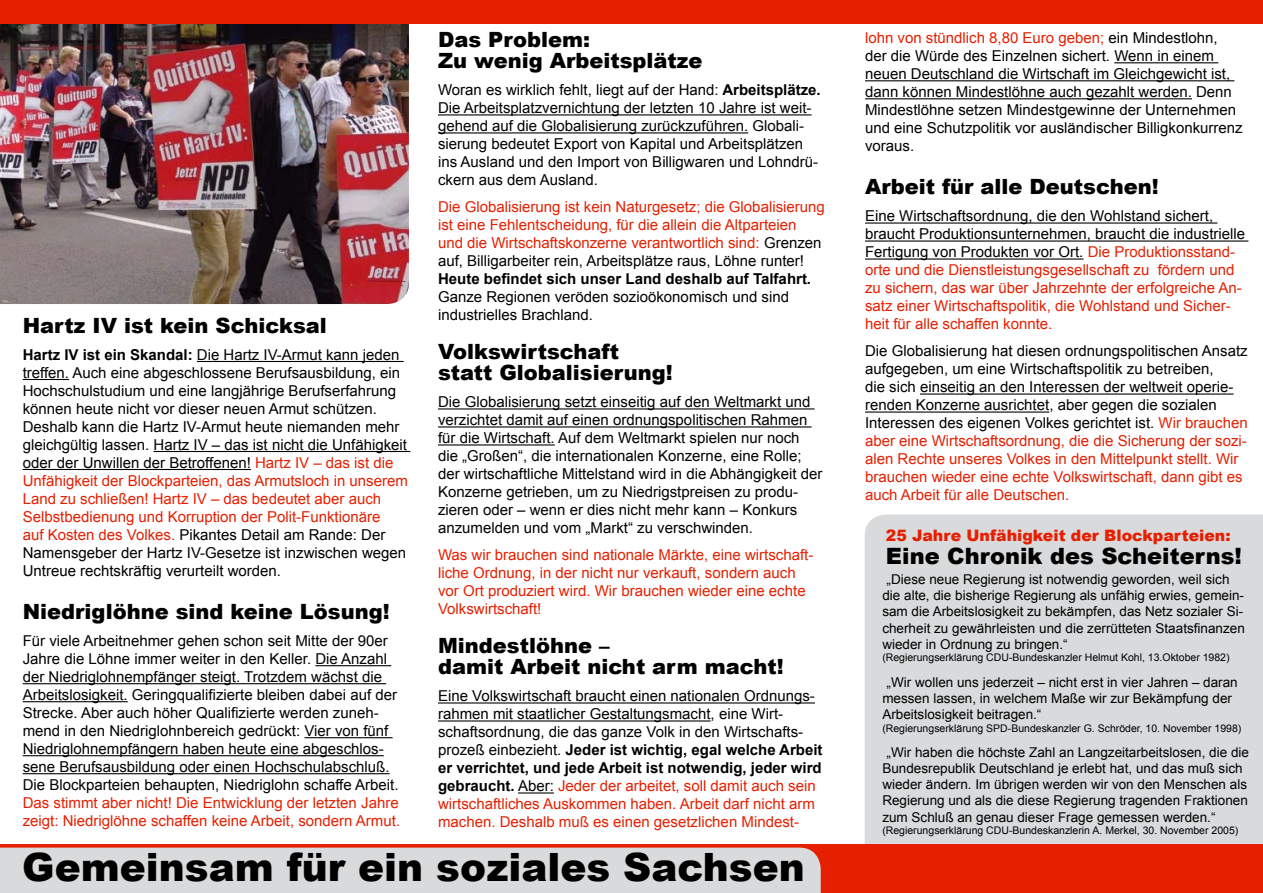
<style>
.page{position:relative;width:1263px;height:893px;background:#fff}
.page>*{position:absolute;margin:0;border:0;box-sizing:border-box;transform-origin:0 0}
.t1{font:900 39px "Arial";color:#000}
.t2{font:900 22.5px "Arial";color:#000}
.t3{font:900 21px/21px "Arial";color:#000}
.t4{font:900 15.75px "Arial";color:#e71f01}
.t5{font:15px/18px "Arial";color:#000}
.t6{font:15px/18px "Arial";color:#e71f01}
.t7{font:700 15px "Arial";color:#000}
.t8{font:13.5px/16.2px "Arial";color:#000}
.t9{font:10.5px "Arial";color:#000}
.s1{font-weight:700}
.s2{color:#e71f01}
.s3{color:#000}
</style>
<div class="page">
<div style="left:865px;top:514px;width:398px;height:330px;background:#d8dadc"></div>
<div style="left:0;top:844px;width:1263px;height:49px;background:#e71f01"></div>
<div style="left:0;top:848px;width:821px;height:45px;background:#d8dadc"></div>
<img style="left:0;top:24px;width:409px;height:280px">
<div style="left:0;top:0;width:1263px;height:24px;background:#e71f01"></div>
<hr style="left:197px;top:361px;width:207px;height:1px;background:#000">
<hr style="left:23px;top:379px;width:46px;height:1px;background:#000">
<hr style="left:154px;top:451px;width:256px;height:1px;background:#000">
<hr style="left:23px;top:469px;width:228px;height:1px;background:#000">
<hr style="left:315px;top:665px;width:76px;height:1px;background:#000">
<hr style="left:23px;top:683px;width:363px;height:1px;background:#000">
<hr style="left:23px;top:701px;width:105px;height:1px;background:#000">
<hr style="left:305px;top:737px;width:88px;height:1px;background:#000">
<hr style="left:23px;top:755px;width:361px;height:1px;background:#000">
<hr style="left:23px;top:773px;width:367px;height:1px;background:#000">
<hr style="left:438px;top:114px;width:373px;height:1px;background:#000">
<hr style="left:438px;top:132px;width:310px;height:1px;background:#000">
<hr style="left:438px;top:408px;width:377px;height:1px;background:#000">
<hr style="left:438px;top:426px;width:374px;height:1px;background:#000">
<hr style="left:438px;top:444px;width:117px;height:1px;background:#000">
<hr style="left:438px;top:702px;width:377px;height:1px;background:#000">
<hr style="left:438px;top:720px;width:273px;height:1px;background:#000">
<hr style="left:518px;top:792px;width:36px;height:1px;background:#000">
<hr style="left:1114px;top:62px;width:104px;height:1px;background:#000">
<hr style="left:865px;top:80px;width:369px;height:1px;background:#000">
<hr style="left:865px;top:98px;width:327px;height:1px;background:#000">
<hr style="left:865px;top:222px;width:352px;height:2px;background:#000">
<hr style="left:865px;top:240px;width:383px;height:2px;background:#000">
<hr style="left:865px;top:258px;width:218px;height:2px;background:#000">
<hr style="left:920px;top:393px;width:313px;height:2px;background:#000">
<hr style="left:865px;top:411px;width:184px;height:2px;background:#000">
<h3 class="t3" style="left:23px;top:315px;width:306px">Hartz IV ist kein Schicksal</h3>
<p class="t5" style="left:23px;top:346px;width:387px"><span class="s1">Hartz IV ist ein Skandal:</span> Die Hartz IV-Armut kann jeden treffen. Auch eine abgeschlossene Berufsausbildung, ein Hochschulstudium und eine langjährige Berufserfahrung können heute nicht vor dieser neuen Armut schützen.<br>Deshalb kann die Hartz IV-Armut heute niemanden mehr gleichgültig lassen. Hartz IV – das ist nicht die Unfähigkeit oder der Unwillen der Betroffenen! <span class="s2">Hartz IV – das ist die Unfähigkeit der Blockparteien, das Armutsloch in unserem Land zu schließen! Hartz IV – das bedeutet aber auch Selbstbedienung und Korruption der Polit-Funktionäre<br>auf Kosten des Volkes.</span> Pikantes Detail am Rande: Der Namensgeber der Hartz IV-Gesetze ist inzwischen wegen Untreue rechtskräftig verurteilt worden.</p>
<h3 class="t3" style="left:23px;top:601px;width:369px">Niedriglöhne sind keine Lösung!</h3>
<p class="t5" style="left:23px;top:632px;width:377px">Für viele Arbeitnehmer gehen schon seit Mitte der 90er Jahre die Löhne immer weiter in den Keller. Die Anzahl der Niedriglohnempfänger steigt. Trotzdem wächst die Arbeitslosigkeit. Geringqualifizierte bleiben dabei auf der Strecke. Aber auch höher Qualifizierte werden zuneh&shy;mend in den Niedriglohnbereich gedrückt: Vier von fünf Niedriglohnempfängern haben heute eine abgeschlos&shy;sene Berufsausbildung oder einen Hochschulabschluß.<br>Die Blockparteien behaupten, Niedriglohn schaffe Arbeit.</p>
<p class="t6" style="left:23px;top:794px;width:379px">Das stimmt aber nicht! Die Entwicklung der letzten Jahre zeigt: Niedriglöhne schaffen keine Arbeit, sondern Armut.</p>
<h3 class="t3" style="left:438px;top:30px;width:266px">Das Problem:<br>Zu wenig Arbeitsplätze</h3>
<p class="t5" style="left:438px;top:81px;width:384px">Woran es wirklich fehlt, liegt auf der Hand: <span class="s1">Arbeitsplätze.<br></span>Die Arbeitsplatzvernichtung der letzten 10 Jahre ist weit&shy;gehend auf die Globalisierung zurückzuführen. Globali&shy;sierung bedeutet Export von Kapital und Arbeitsplätzen ins Ausland und den Import von Billigwaren und Lohndrü&shy;ckern aus dem Ausland.</p>
<p class="t6" style="left:438px;top:198px;width:388px">Die Globalisierung ist kein Naturgesetz; die Globalisierung ist eine Fehlentscheidung, für die allein die Altparteien und die Wirtschaftskonzerne verantwortlich sind: <span class="s3">Grenzen auf, Billigarbeiter rein, Arbeitsplätze raus, Löhne runter!</span></p>
<p class="t7" style="left:438px;top:269px;width:375px">Heute befindet sich unser Land deshalb auf Talfahrt.</p>
<p class="t5" style="left:438px;top:288px;width:352px">Ganze Regionen veröden sozioökonomisch und sind industrielles Brachland.</p>
<h3 class="t3" style="left:438px;top:342px;width:236px">Volkswirtschaft statt Globalisierung!</h3>
<p class="t5" style="left:438px;top:393px;width:386px">Die Globalisierung setzt einseitig auf den Weltmarkt und verzichtet damit auf einen ordnungspolitischen Rahmen für die Wirtschaft. Auf dem Weltmarkt spielen nur noch die „Großen“, die internationalen Konzerne, eine Rolle; der wirtschaftliche Mittelstand wird in die Abhängigkeit der Konzerne getrieben, um zu Niedrigstpreisen zu produ&shy;zieren oder – wenn er dies nicht mehr kann – Konkurs anzumelden und vom „Markt“ zu verschwinden.</p>
<p class="t6" style="left:438px;top:546px;width:377px">Was wir brauchen sind nationale Märkte, eine wirtschaft&shy;liche Ordnung, in der nicht nur verkauft, sondern auch vor Ort produziert wird. Wir brauchen wieder eine echte Volkswirtschaft!</p>
<h3 class="t3" style="left:438px;top:636px;width:347px">Mindestlöhne –<br>damit Arbeit nicht arm macht!</h3>
<p class="t5" style="left:438px;top:687px;width:386px">Eine Volkswirtschaft braucht einen nationalen Ordnungs&shy;rahmen mit staatlicher Gestaltungsmacht, eine Wirt&shy;schaftsordnung, die das ganze Volk in den Wirtschafts&shy;prozeß einbezieht. <span class="s1">Jeder ist wichtig, egal welche Arbeit er verrichtet, und jede Arbeit ist notwendig, jeder wird gebraucht.</span> Aber: <span class="s2">Jeder der arbeitet, soll damit auch sein wirtschaftliches Auskommen haben. Arbeit darf nicht arm machen. Deshalb muß es einen gesetzlichen Mindest-</span></p>
<h1 class="t1" style="left:22px;top:843px;width:784px">Gemeinsam für ein soziales Sachsen</h1>
<p class="t5" style="left:865px;top:29px;width:379px"><span class="s2">lohn von stündlich 8,80 Euro geben;</span> ein Mindestlohn, der die Würde des Einzelnen sichert. Wenn in einem neuen Deutschland die Wirtschaft im Gleichgewicht ist, dann können Mindestlöhne auch gezahlt werden. Denn Mindestlöhne setzen Mindestgewinne der Unternehmen und eine Schutzpolitik vor ausländischer Billigkonkurrenz voraus.</p>
<h3 class="t3" style="left:865px;top:177px;width:295px">Arbeit für alle Deutschen!</h3>
<p class="t6" style="left:865px;top:207px;width:382px"><span class="s3">Eine Wirtschaftsordnung, die den Wohlstand sichert, braucht Produktionsunternehmen, braucht die industrielle Fertigung von Produkten vor Ort.</span> Die Produktionsstand&shy;orte und die Dienstleistungsgesellschaft zu fördern und zu sichern, das war über Jahrzehnte der erfolgreiche An&shy;satz einer Wirtschaftspolitik, die Wohlstand und Sicher&shy;heit für alle schaffen konnte.</p>
<p class="t5" style="left:865px;top:342px;width:384px">Die Globalisierung hat diesen ordnungspolitischen Ansatz aufgegeben, um eine Wirtschaftspolitik zu betreiben,<br>die sich einseitig an den Interessen der weltweit operie&shy;renden Konzerne ausrichtet, aber gegen die sozialen Interessen des eigenen Volkes gerichtet ist. <span class="s2">Wir brauchen aber eine Wirtschaftsordnung, die die Sicherung der sozi&shy;alen Rechte unseres Volkes in den Mittelpunkt stellt. Wir brauchen wieder eine echte Volkswirtschaft, dann gibt es auch Arbeit für alle Deutschen.</span></p>
<p class="t4" style="left:886px;top:526px;width:346px">25 Jahre Unfähigkeit der Blockparteien:</p>
<h2 class="t2" style="left:886px;top:542px;width:358px">Eine Chronik des Scheiterns!</h2>
<p class="t8" style="left:882px;top:571px;width:364px;text-indent:4px">„Diese neue Regierung ist notwendig geworden, weil sich die alte, die bisherige Regierung als unfähig erwies, gemein&shy;sam die Arbeitslosigkeit zu bekämpfen, das Netz sozialer Si&shy;cherheit zu gewährleisten und die zerrütteten Staatsfinanzen wieder in Ordnung zu bringen.“</p>
<p class="t9" style="left:882px;top:651px;width:349px">(Regierungserklärung CDU-Bundeskanzler Helmut Kohl, 13.Oktober 1982)</p>
<p class="t8" style="left:882px;top:674px;width:357px;text-indent:4px">„Wir wollen uns jederzeit – nicht erst in vier Jahren – daran messen lassen, in welchem Maße wir zur Bekämpfung der<br>Arbeitslosigkeit beitragen.“</p>
<p class="t9" style="left:882px;top:721px;width:360px">(Regierungserklärung SPD-Bundeskanzler G. Schröder, 10. November 1998)</p>
<p class="t8" style="left:882px;top:744px;width:368px;text-indent:4px">„Wir haben die höchste Zahl an Langzeitarbeitslosen, die die Bundesrepublik Deutschland je erlebt hat, und das muß sich wieder ändern. Im übrigen werden wir von den Menschen als Regierung und als die diese Regierung tragenden Fraktionen zum Schluß an genau dieser Frage gemessen werden.“</p>
<p class="t9" style="left:882px;top:823px;width:357px">(Regierungserklärung CDU-Bundeskanzlerin A. Merkel, 30. November 2005)</p>
</div>
